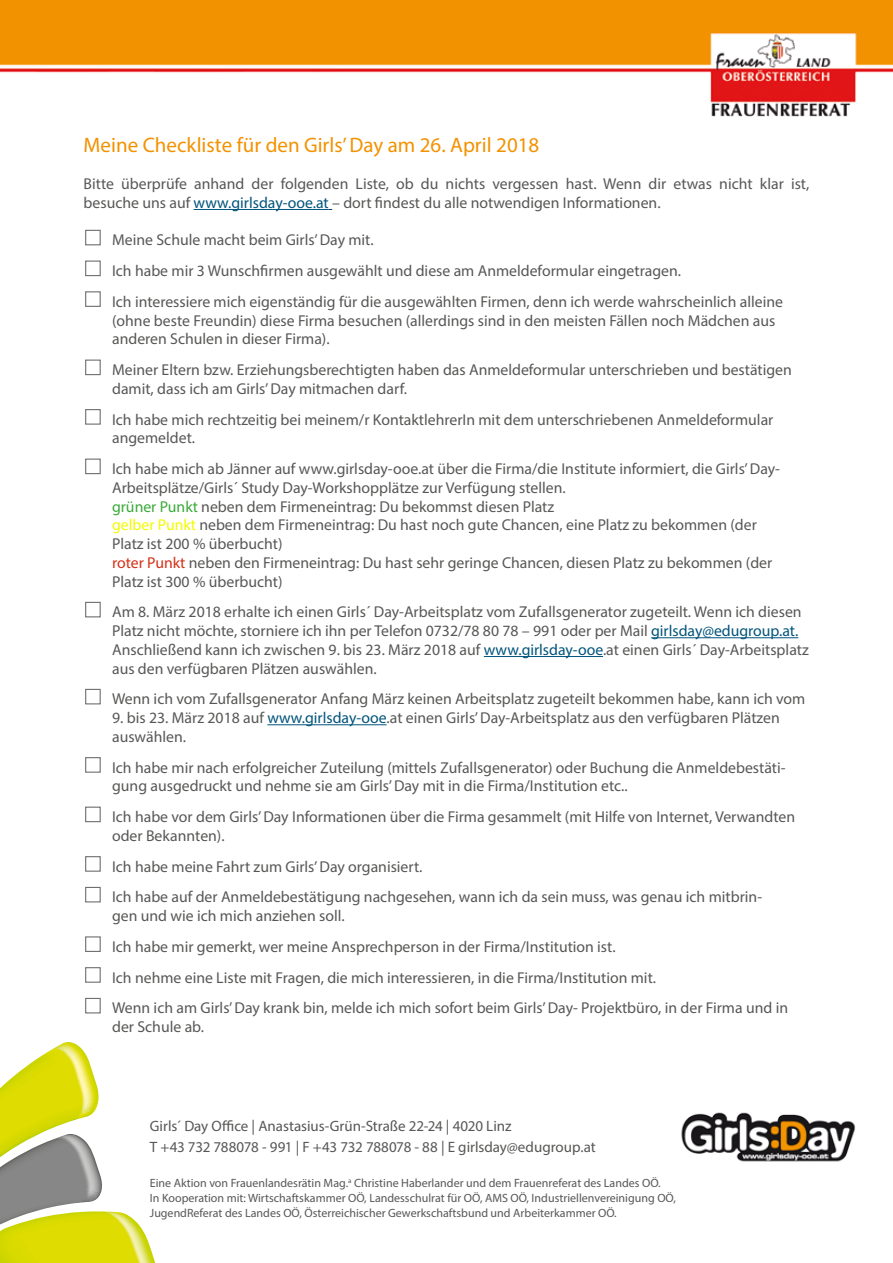
<style>
.page{position:relative;width:893px;height:1263px;background:#fff}
.page>*{position:absolute;margin:0;border:0;box-sizing:border-box;transform-origin:0 0}
.t1{font:21px "Myriad Pro";color:#f39200}
.t2{font:15.75px/18.8px "Myriad Pro";color:#575756}
.t3{font:15px/21px "Myriad Pro";letter-spacing:-.005em;color:#575756}
.t4{font:12px/15px "Myriad Pro";color:#575756}
.s1{color:#00547b}
.s2{color:#3aaa3a}
.s3{color:#f3fb00}
.s4{color:#d53016}
</style>
<div class="page">
<img style="left:0;top:0;width:893px;height:116px">
<svg style="left:0;top:1042px;width:156px;height:221px"></svg>
<img style="left:681px;top:1112px;width:175px;height:50px">
<hr style="left:194px;top:209px;width:135px;height:1px;background:#00547b">
<hr style="left:651px;top:637px;width:147px;height:1px;background:#00547b">
<hr style="left:484px;top:656px;width:119px;height:1px;background:#00547b">
<hr style="left:267px;top:724px;width:120px;height:1px;background:#00547b">
<div style="left:85px;top:230px;width:16px;height:15px;border:1px solid #70706f"></div>
<div style="left:85px;top:261px;width:16px;height:15px;border:1px solid #70706f"></div>
<div style="left:85px;top:291px;width:16px;height:16px;border:1px solid #70706f"></div>
<div style="left:85px;top:360px;width:16px;height:15px;border:1px solid #70706f"></div>
<div style="left:85px;top:409px;width:16px;height:16px;border:1px solid #70706f"></div>
<div style="left:85px;top:459px;width:16px;height:15px;border:1px solid #70706f"></div>
<div style="left:85px;top:602px;width:16px;height:15px;border:1px solid #70706f"></div>
<div style="left:85px;top:689px;width:16px;height:15px;border:1px solid #70706f"></div>
<div style="left:85px;top:757px;width:16px;height:16px;border:1px solid #70706f"></div>
<div style="left:85px;top:807px;width:16px;height:15px;border:1px solid #70706f"></div>
<div style="left:85px;top:856px;width:16px;height:16px;border:1px solid #70706f"></div>
<div style="left:85px;top:887px;width:16px;height:15px;border:1px solid #70706f"></div>
<div style="left:85px;top:936px;width:16px;height:16px;border:1px solid #70706f"></div>
<div style="left:85px;top:967px;width:16px;height:16px;border:1px solid #70706f"></div>
<div style="left:85px;top:998px;width:16px;height:15px;border:1px solid #70706f"></div>
<h1 class="t1" style="left:84px;top:132px;width:457px">Meine Checkliste für den Girls’ Day am 26. April 2018</h1>
<p class="t2" style="left:84px;top:174px;width:727px">Bitte überprüfe anhand der folgenden Liste, ob du nichts vergessen hast. Wenn dir etwas nicht klar ist, besuche uns auf <span class="s1">www.girlsday-ooe.at</span> – dort findest du alle notwendigen Informationen.</p>
<p class="t2" style="left:112px;top:224px;width:672px;line-height:30.8px">Meine Schule macht beim Girls’ Day mit.<br>Ich habe mir 3 Wunschfirmen ausgewählt und diese am Anmeldeformular eingetragen.<br>Ich interessiere mich eigenständig für die ausgewählten Firmen, denn ich werde wahrscheinlich alleine</p>
<p class="t2" style="left:112px;top:311px;width:665px">(ohne beste Freundin) diese Firma besuchen (allerdings sind in den meisten Fällen noch Mädchen aus anderen Schulen in dieser Firma).</p>
<p class="t2" style="left:112px;top:360px;width:681px">Meiner Eltern bzw. Erziehungsberechtigten haben das Anmeldeformular unterschrieben und bestätigen damit, dass ich am Girls’ Day mitmachen darf.</p>
<p class="t2" style="left:112px;top:410px;width:663px">Ich habe mich rechtzeitig bei meinem/r KontaktlehrerIn mit dem unterschriebenen Anmeldeformular angemeldet.</p>
<p class="t2" style="left:112px;top:459px;width:669px">Ich habe mich ab Jänner auf www.girlsday-ooe.at über die Firma/die Institute informiert, die Girls’ Day-Arbeitsplätze/Girls´ Study Day-Workshopplätze zur Verfügung stellen.<br><span class="s2">grüner Punkt</span> neben dem Firmeneintrag: Du bekommst diesen Platz<br><span class="s3">gelber Punkt</span> neben dem Firmeneintrag: Du hast noch gute Chancen, eine Platz zu bekommen (der Platz ist 200 % überbucht)<br><span class="s4">roter Punkt</span> neben den Firmeneintrag: Du hast sehr geringe Chancen, diesen Platz zu bekommen (der Platz ist 300 % überbucht)</p>
<p class="t2" style="left:112px;top:602px;width:698px">Am 8. März 2018 erhalte ich einen Girls´ Day-Arbeitsplatz vom Zufallsgenerator zugeteilt. Wenn ich diesen Platz nicht möchte, storniere ich ihn per Telefon 0732/78 80 78 – 991 oder per Mail <span class="s1">girlsday@edugroup.at.<br></span>Anschließend kann ich zwischen 9. bis 23. März 2018 auf <span class="s1">www.girlsday-ooe</span>.at einen Girls´ Day-Arbeitsplatz aus den verfügbaren Plätzen auswählen.</p>
<p class="t2" style="left:112px;top:689px;width:695px">Wenn ich vom Zufallsgenerator Anfang März keinen Arbeitsplatz zugeteilt bekommen habe, kann ich vom</p>
<p class="t2" style="left:112px;top:708px;width:669px">9. bis 23. März 2018 auf <span class="s1">www.girlsday-ooe</span>.at einen Girls’ Day-Arbeitsplatz aus den verfügbaren Plätzen auswählen.</p>
<p class="t2" style="left:112px;top:758px;width:675px">Ich habe mir nach erfolgreicher Zuteilung (mittels Zufallsgenerator) oder Buchung die Anmeldebestäti&shy;gung ausgedruckt und nehme sie am Girls’ Day mit in die Firma/Institution etc..</p>
<p class="t2" style="left:112px;top:807px;width:685px">Ich habe vor dem Girls’ Day Informationen über die Firma gesammelt (mit Hilfe von Internet, Verwandten oder Bekannten).</p>
<p class="t2" style="left:112px;top:851px;width:651px;line-height:30.8px">Ich habe meine Fahrt zum Girls’ Day organisiert.<br>Ich habe auf der Anmeldebestätigung nachgesehen, wann ich da sein muss, was genau ich mitbrin-</p>
<p class="t2" style="left:112px;top:900px;width:677px;line-height:30.8px">gen und wie ich mich anziehen soll.<br>Ich habe mir gemerkt, wer meine Ansprechperson in der Firma/Institution ist.<br>Ich nehme eine Liste mit Fragen, die mich interessieren, in die Firma/Institution mit.<br>Wenn ich am Girls’ Day krank bin, melde ich mich sofort beim Girls’ Day- Projektbüro, in der Firma und in</p>
<p class="t2" style="left:112px;top:1017px;width:93px">der Schule ab.</p>
<p class="t3" style="left:150px;top:1115px;width:447px">Girls´ Day Office | Anastasius-Grün-Straße 22-24 | 4020 Linz<br>T +43 732 788078 - 991 | F +43 732 788078 - 88 | E girlsday@edugroup.at</p>
<p class="t4" style="left:150px;top:1175px;width:528px">Eine Aktion von Frauenlandesrätin Mag.<sup>a</sup> Christine Haberlander und dem Frauenreferat des Landes OÖ.<br>In Kooperation mit: Wirtschaftskammer OÖ, Landesschulrat für OÖ, AMS OÖ, Industriellenvereinigung OÖ,<br>JugendReferat des Landes OÖ, Österreichischer Gewerkschaftsbund und Arbeiterkammer OÖ.</p>
</div>
